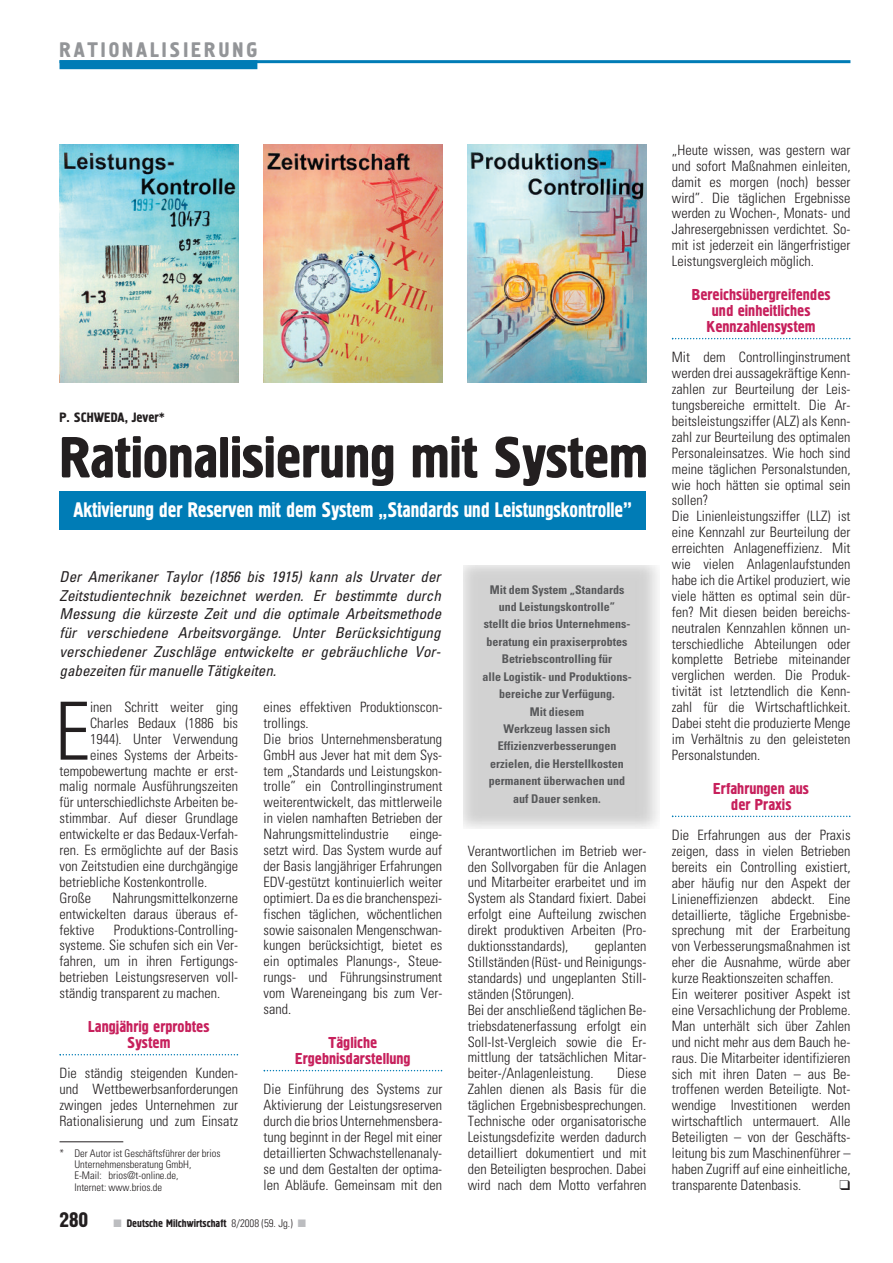
<style>
.page{position:relative;width:893px;height:1263px;background:#fff}
.page>*{position:absolute;margin:0;border:0;box-sizing:border-box;transform-origin:0 0}
.t1{font:300 condensed 80.25px "Univers";color:#231f20}
.t2{font:57.75px "Hermes A";letter-spacing:-.01em;color:#231f20}
.t3{font:21px "Hermes A";letter-spacing:-.005em;color:#fff;scale:.91 1}
.t4{font:21px "Hermes A";letter-spacing:.14em;color:#939598}
.t5{font:15.75px/15.9px "Hermes A";color:#c7205c;text-align:center}
.t6{font:italic condensed 15px/18.8px "Univers";color:#231f20;text-align:justify}
.t7{font:300 condensed 14.25px/15.9px "Univers";color:#231f20;text-align:justify}
.t8{font:13.5px "Hermes A";color:#231f20}
.t9{font:700 condensed 12px/17.4px "Univers";color:#57585a;text-align:center}
.t10{font:10.8px "Hermes A";color:#231f20}
.t11{font:300 condensed 10.5px/11.2px "Univers";color:#231f20}
.s1{font-size:21px}
.s2{color:#bcbdc0}
.s3{font-family:"Univers";font-weight:300;font-stretch:condensed}
</style>
<div class="page">
<svg style="left:60px;top:1054px;width:178px;height:1px"></svg>
<svg style="left:264px;top:1070px;width:178px;height:1px"></svg>
<svg style="left:672px;top:338px;width:178px;height:1px"></svg>
<svg style="left:672px;top:816px;width:178px;height:1px"></svg>
<hr style="left:60px;top:60px;width:790px;height:3px;background:#007cb6">
<div style="left:60px;top:60px;width:197px;height:9px;background:#007cb6"></div>
<img style="left:60px;top:145px;width:178px;height:238px">
<img style="left:264px;top:145px;width:178px;height:238px">
<img style="left:468px;top:145px;width:178px;height:238px">
<div style="left:60px;top:491px;width:586px;height:38px;background:#007cb6"></div>
<hr style="left:60px;top:1141px;width:63px;height:1px;background:#231f20">
<h3 class="t4" style="left:60px;top:38px;width:199px">RATIONALISIERUNG</h3>
<p class="t8" style="left:60px;top:409px;width:107px">P. SCHWEDA, Jever*</p>
<h2 class="t2" style="left:60px;top:424px;width:590px">Rationalisierung mit System</h2>
<h3 class="t3" style="left:73px;top:498px;width:615px">Aktivierung der Reserven mit dem System „Standards und Leistungskontrolle”</h3>
<p class="t6" style="left:60px;top:568px;width:383px">Der Amerikaner Taylor (1856 bis 1915) kann als Urvater der Zeitstudientechnik bezeichnet werden. Er bestimmte durch Messung die kürzeste Zeit und die optimale Arbeitsmethode für verschiedene Arbeitsvorgänge. Unter Berücksichtigung verschiedener Zuschläge entwickelte er gebräuchliche Vor&shy;gabezeiten für manuelle Tätigkeiten.</p>
<h1 class="t1" style="left:55px;top:702px;width:37px">E</h1>
<p class="t7" style="left:90px;top:700px;width:150px">inen Schritt weiter ging</p>
<p class="t7" style="left:90px;top:716px;width:150px">Charles Bedaux (1886 bis</p>
<p class="t7" style="left:90px;top:732px;width:150px">1944). Unter Verwendung</p>
<p class="t7" style="left:90px;top:748px;width:150px">eines Systems der Arbeits-</p>
<p class="t7" style="left:60px;top:764px;width:180px">tempobewertung machte er erst-</p>
<p class="t7" style="left:60px;top:780px;width:180px">malig normale Ausführungszeiten</p>
<p class="t7" style="left:60px;top:796px;width:180px">für unterschiedlichste Arbeiten be-</p>
<p class="t7" style="left:60px;top:811px;width:180px">stimmbar. Auf dieser Grundlage</p>
<p class="t7" style="left:60px;top:827px;width:180px">entwickelte er das Bedaux-Verfah-</p>
<p class="t7" style="left:60px;top:843px;width:180px">ren. Es ermöglichte auf der Basis</p>
<p class="t7" style="left:60px;top:859px;width:180px">von Zeitstudien eine durchgängige</p>
<p class="t7" style="left:60px;top:875px;width:149px">betriebliche Kostenkontrolle.</p>
<p class="t7" style="left:60px;top:891px;width:33px">Große</p>
<p class="t7" style="left:60px;top:891px;width:180px;text-indent:53px">Nahrungsmittelkonzerne entwickelten daraus überaus ef&shy;fektive</p>
<p class="t7" style="left:60px;top:923px;width:180px;text-indent:54px">Produktions-Controlling&shy;systeme. Sie schufen sich ein Ver&shy;fahren, um in ihren Fertigungs&shy;betrieben Leistungsreserven voll&shy;ständig transparent zu machen.</p>
<p class="t5" style="left:88px;top:1019px;width:123px">Langjährig erprobtes<br>System</p>
<p class="t7" style="left:60px;top:1067px;width:180px">Die ständig steigenden Kunden&shy;und Wettbewerbsanforderungen zwingen jedes Unternehmen zur Rationalisierung und zum Einsatz</p>
<p class="t11" style="left:74px;top:1148px;width:148px;text-indent:-15px">* Der Autor ist Geschäftsführer der brios<br>Unternehmensberatung GmbH,<br>E-Mail: brios@t-online.de,<br>Internet: www.brios.de</p>
<p class="t7" style="left:264px;top:700px;width:180px;text-align:left">eines effektiven Produktionscon&shy;trollings.<br>Die brios Unternehmensberatung<br>GmbH aus Jever hat mit dem Sys&shy;tem „Standards und Leistungskon&shy;trolle” ein Controllinginstrument weiterentwickelt, das mittlerweile in vielen namhaften Betrieben der<br>Nahrungsmittelindustrie</p>
<p class="t7" style="left:264px;top:827px;width:180px;text-indent:146px">einge&shy;setzt wird. Das System wurde auf der Basis langjähriger Erfahrungen EDV-gestützt kontinuierlich weiter optimiert. Da es die branchenspezi&shy;fischen täglichen, wöchentlichen sowie saisonalen Mengenschwan&shy;kungen berücksichtigt, bietet es ein optimales Planungs-, Steue&shy;rungs- und Führungsinstrument vom Wareneingang bis zum Ver&shy;sand.</p>
<p class="t5" style="left:295px;top:1035px;width:117px">Tägliche<br>Ergebnisdarstellung</p>
<p class="t7" style="left:264px;top:1082px;width:180px">Die Einführung des Systems zur Aktivierung der Leistungsreserven durch die brios Unternehmensbera&shy;tung beginnt in der Regel mit einer detaillierten Schwachstellenanaly&shy;se und dem Gestalten der optima&shy;len Abläufe. Gemeinsam mit den</p>
<p class="t10" style="left:60px;top:1216px;width:248px"><span class="s1">280</span> <span class="s2">■</span> Deutsche Milchwirtschaft <span class="s3">8/2008 (59. Jg.)</span> <span class="s2">■</span></p>
<p class="t9" style="left:482px;top:582px;width:151px">Mit dem System „Standards und Leistungskontrolle”<br>stellt die brios Unternehmens&shy;beratung ein praxiserprobtes<br>Betriebscontrolling für<br>alle Logistik- und Produktions&shy;bereiche zur Verfügung.<br>Mit diesem<br>Werkzeug lassen sich<br>Effizienzverbesserungen erzielen, die Herstellkosten permanent überwachen und auf Dauer senken.</p>
<p class="t7" style="left:468px;top:844px;width:180px">Verantwortlichen im Betrieb wer&shy;den Sollvorgaben für die Anlagen und Mitarbeiter erarbeitet und im System als Standard fixiert. Dabei erfolgt eine Aufteilung zwischen direkt produktiven Arbeiten (Pro&shy;duktionsstandards),</p>
<p class="t7" style="left:468px;top:939px;width:180px;text-align:left;text-indent:127px">geplanten<br>Stillständen (Rüst- und Reinigungs&shy;standards) und ungeplanten Still&shy;ständen (Störungen).<br>Bei der anschließend täglichen Be&shy;triebsdatenerfassung erfolgt ein<br>Soll-Ist-Vergleich sowie die Er&shy;mittlung der tatsächlichen Mitar&shy;beiter-/Anlagenleistung.</p>
<p class="t7" style="left:468px;top:1066px;width:180px;text-indent:149px">Diese Zahlen dienen als Basis für die täglichen Ergebnisbesprechungen.<br>Technische oder organisatorische Leistungsdefizite werden dadurch detailliert dokumentiert und mit den Beteiligten besprochen. Dabei wird nach dem Motto verfahren</p>
<p class="t7" style="left:672px;top:143px;width:180px">„Heute wissen, was gestern war und sofort Maßnahmen einleiten, damit es morgen (noch) besser wird”. Die täglichen Ergebnisse werden zu Wochen-, Monats- und Jahresergebnissen verdichtet. So&shy;mit ist jederzeit ein längerfristiger Leistungsvergleich möglich.</p>
<p class="t5" style="left:692px;top:287px;width:140px">Bereichsübergreifendes und einheitliches<br>Kennzahlensystem</p>
<p class="t7" style="left:672px;top:351px;width:180px;text-align:left">Mit dem Controllinginstrument werden drei aussagekräftige Kenn&shy;zahlen zur Beurteilung der Leis&shy;tungsbereiche ermittelt. Die Ar&shy;beitsleistungsziffer (ALZ) als Kenn&shy;zahl zur Beurteilung des optimalen<br>Personaleinsatzes. Wie hoch sind meine täglichen Personalstunden, wie hoch hätten sie optimal sein sollen?<br>Die Linienleistungsziffer (LLZ) ist eine Kennzahl zur Beurteilung der erreichten Anlageneffizienz. Mit wie vielen Anlagenlaufstunden habe ich die Artikel produziert, wie viele hätten es optimal sein dür&shy;fen? Mit diesen beiden bereichs&shy;neutralen Kennzahlen können un&shy;terschiedliche Abteilungen oder komplette Betriebe miteinander verglichen werden. Die Produk&shy;tivität ist letztendlich die Kenn&shy;zahl für die Wirtschaftlichkeit.<br>Dabei steht die produzierte Menge im Verhältnis zu den geleisteten<br>Personalstunden.</p>
<p class="t5" style="left:713px;top:780px;width:97px">Erfahrungen aus der Praxis</p>
<p class="t7" style="left:672px;top:828px;width:180px;text-align:left">Die Erfahrungen aus der Praxis zeigen, dass in vielen Betrieben bereits ein Controlling existiert, aber häufig nur den Aspekt der Linieneffizienzen abdeckt. Eine detaillierte, tägliche Ergebnisbe&shy;sprechung mit der Erarbeitung von Verbesserungsmaßnahmen ist eher die Ausnahme, würde aber kurze Reaktionszeiten schaffen.<br>Ein weiterer positiver Aspekt ist eine Versachlichung der Probleme.<br>Man unterhält sich über Zahlen und nicht mehr aus dem Bauch he&shy;raus. Die Mitarbeiter identifizieren sich mit ihren Daten – aus Be&shy;troffenen werden Beteiligte. Not&shy;wendige Investitionen werden wirtschaftlich untermauert. Alle Beteiligten – von der Geschäfts&shy;leitung bis zum Maschinenführer – haben Zugriff auf eine einheitliche, transparente Datenbasis.</p>
</div>
